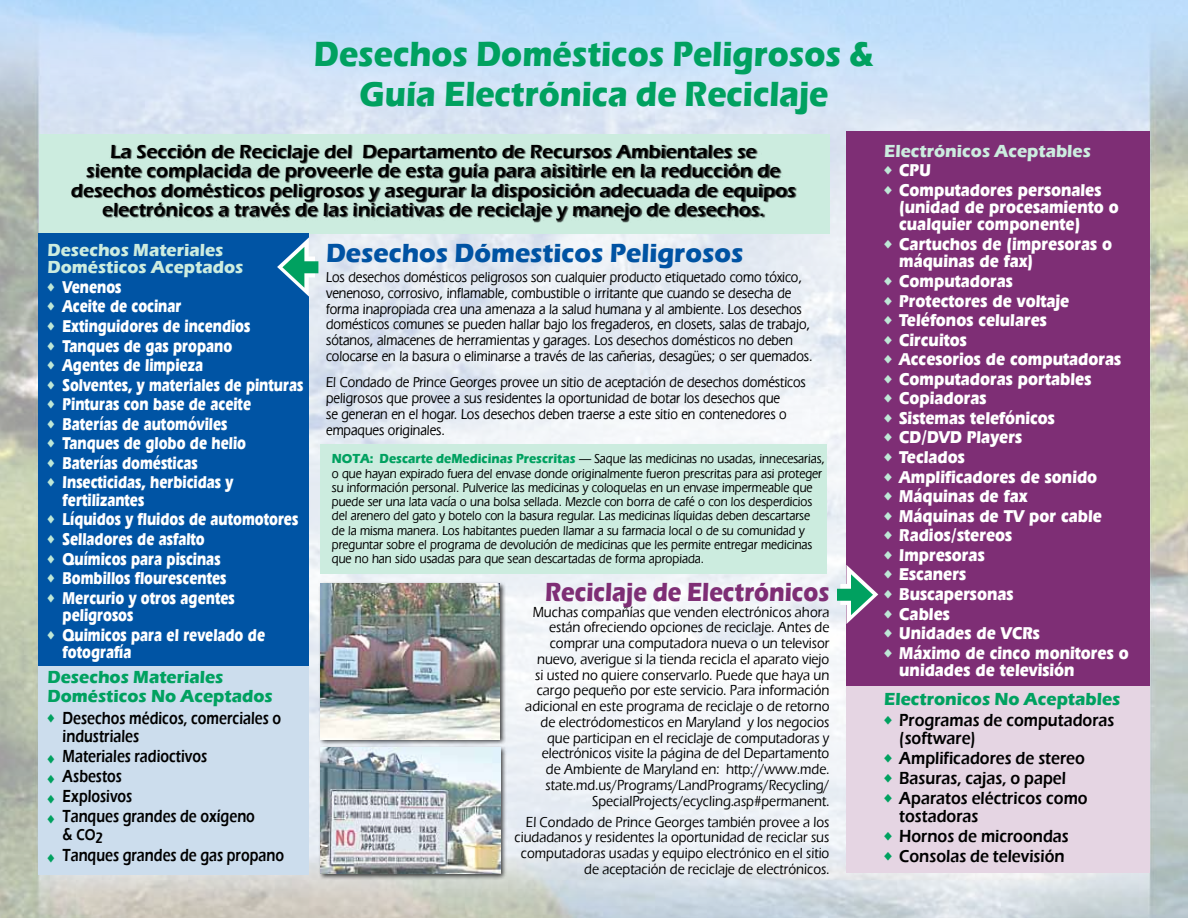
<style>
.page{position:relative;width:1188px;height:918px;background:#fff}
.page>*{position:absolute;margin:0;border:0;box-sizing:border-box;transform-origin:0 0}
.t1{font:700 36px/40.5px "Eras ITC";color:#00a160;text-align:center;scale:.9 1}
.t2{font:700 27px "Eras ITC";color:#0053a3;scale:.95 1}
.t3{font:700 27px "Eras ITC";color:#7e2e75;scale:.85 1}
.t4{font:600 19.5px/19.5px "Eras ITC";color:#000;text-align:center}
.t5{font:700 18px/17.4px "Eras IT Cby BT";color:#fff;scale:.88 1}
.t6{font:700 18px/17.4px "Eras IT Cby BT";color:#fff;scale:.78 1}
.t7{font:600 18px/18px "Eras ITC";color:#000;scale:.88 1}
.t8{font:600 18px/18px "Eras ITC";color:#000;scale:.78 1}
.t9{font:700 18px/19.5px "Eras ITC";color:#00a160;scale:.95 1}
.t10{font:700 18px/17.4px "Eras ITC";color:#ccecdf;scale:.95 1}
.t11{font:600 16.5px "Eras ITC";color:#000;scale:.78 1}
.t12{font:500 15px/15.8px "Eras ITC";color:#000;text-align:right;scale:.88 1}
.t13{font:500 15px/15.8px "Eras IT Cby BT";color:#000;scale:.88 1}
.t14{font:500 13.5px/14.2px "Eras IT Cby BT";color:#000;scale:.9 1}
.s1{color:#00a160}
.s2{font-size:18px}
.s3{font-family:"Eras ITC";font-weight:700;color:#00a160}
.s4{font-size:19.5px}
</style>
<div class="page">
<img style="left:0;top:0;width:1188px;height:918px">
<div style="left:39px;top:134px;width:790px;height:99px;background:#ccecdf"></div>
<div style="left:72px;top:145px;width:725px;height:78px;background:#000;opacity:.75"></div>
<div style="left:39px;top:234px;width:270px;height:452px;background:#0054a4"></div>
<div style="left:39px;top:666px;width:270px;height:209px;background:#ccdded"></div>
<div style="left:847px;top:686px;width:303px;height:187px;background:#e5d5e3"></div>
<div style="left:847px;top:132px;width:303px;height:554px;background:#7e2e75"></div>
<div style="left:840px;top:584px;width:18px;height:21px;background:#fff"></div>
<div style="left:837px;top:589px;width:23px;height:12px;background:#00a160"></div>
<svg style="left:846px;top:565px;width:32px;height:59px"></svg>
<div style="left:297px;top:256px;width:18px;height:21px;background:#fff"></div>
<div style="left:296px;top:261px;width:22px;height:12px;background:#00a160"></div>
<svg style="left:277px;top:237px;width:32px;height:60px"></svg>
<div style="left:320px;top:444px;width:507px;height:129px;background:#ccecdf"></div>
<div style="left:318px;top:581px;width:188px;height:165px;background:#000;opacity:.75"></div>
<img style="left:321px;top:584px;width:178px;height:155px">
<div style="left:318px;top:745px;width:189px;height:135px;background:#000;opacity:.75"></div>
<img style="left:321px;top:748px;width:179px;height:125px">
<h1 class="t1" style="left:314px;top:33px;width:624px">Desechos Domésticos Peligrosos &amp;<br>Guía Electrónica de Reciclaje</h1>
<p class="t4" style="left:71px;top:142px;width:726px">La Sección de Reciclaje del Departamento de Recursos Ambientales se<br>siente complacida de proveerle de esta guía para aisitirle en la reducción de desechos domésticos peligrosos y asegurar la disposición adecuada de equipos electrónicos a través de las iniciativas de reciclaje y manejo de desechos.</p>
<p class="t10" style="left:48px;top:241px;width:208px">Desechos Materiales<br>Domésticos Aceptados</p>
<p class="t6" style="left:48px;top:278px;width:96px"><sup>◆</sup> Venenos</p>
<p class="t6" style="left:48px;top:298px;width:173px"><sup>◆</sup> Aceite de cocinar</p>
<p class="t6" style="left:48px;top:317px;width:261px"><sup>◆</sup> Extinguidores de incendios</p>
<p class="t6" style="left:48px;top:337px;width:238px"><sup>◆</sup> Tanques de gas propano</p>
<p class="t6" style="left:48px;top:356px;width:201px"><sup>◆</sup> Agentes de limpieza</p>
<p class="t6" style="left:48px;top:376px;width:329px"><sup>◆</sup> Solventes, y materiales de pinturas</p>
<p class="t6" style="left:48px;top:395px;width:262px"><sup>◆</sup> Pinturas con base de aceite</p>
<p class="t6" style="left:48px;top:415px;width:232px"><sup>◆</sup> Baterías de automóviles</p>
<p class="t6" style="left:48px;top:434px;width:256px"><sup>◆</sup> Tanques de globo de helio</p>
<p class="t6" style="left:48px;top:454px;width:194px"><sup>◆</sup> Baterías domésticas</p>
<p class="t6" style="left:63px;top:474px;width:220px;text-indent:-15px"><sup>◆</sup> Insecticidas, herbicidas y fertilizantes</p>
<p class="t6" style="left:48px;top:511px;width:323px"><sup>◆</sup> Líquidos y fluidos de automotores</p>
<p class="t6" style="left:48px;top:530px;width:203px"><sup>◆</sup> Selladores de asfalto</p>
<p class="t6" style="left:48px;top:550px;width:223px"><sup>◆</sup> Químicos para piscinas</p>
<p class="t6" style="left:48px;top:569px;width:231px"><sup>◆</sup> Bombillos flourescentes</p>
<p class="t6" style="left:63px;top:589px;width:222px;text-indent:-15px"><sup>◆</sup> Mercurio y otros agentes peligrosos</p>
<p class="t6" style="left:63px;top:626px;width:261px;text-indent:-15px"><sup>◆</sup> Quimicos para el revelado de fotografía</p>
<p class="t9" style="left:48px;top:667px;width:239px">Desechos Materiales<br>Domésticos No Aceptados</p>
<p class="t8" style="left:63px;top:709px;width:281px;text-indent:-15px"><sup>◆</sup> Desechos médicos, comerciales o industriales</p>
<p class="t8" style="left:48px;top:747px;width:206px"><span class="s1">◆</span> Materiales radioctivos</p>
<p class="t8" style="left:48px;top:767px;width:97px"><span class="s1">◆</span> Asbestos</p>
<p class="t8" style="left:48px;top:787px;width:110px"><span class="s1">◆</span> Explosivos</p>
<p class="t8" style="left:48px;top:808px;width:267px"><span class="s1">◆</span> Tanques grandes de oxígeno</p>
<p class="t11" style="left:63px;top:826px;width:53px"><span class="s2">&amp;</span> CO<sub>2</sub></p>
<p class="t8" style="left:48px;top:846px;width:305px"><span class="s1">◆</span> Tanques grandes de gas propano</p>
<h2 class="t2" style="left:326px;top:237px;width:441px">Desechos Dómesticos Peligrosos</h2>
<p class="t13" style="left:326px;top:269px;width:554px">Los desechos domésticos peligrosos son cualquier producto etiquetado como tóxico, venenoso, corrosivo, inflamable, combustible o irritante que cuando se desecha de forma inapropiada crea una amenaza a la salud humana y al ambiente. Los desechos domésticos comunes se pueden hallar bajo los fregaderos, en closets, salas de trabajo, sótanos, almacenes de herramientas y garages. Los desechos domésticos no deben colocarse en la basura o eliminarse a través de las cañerias, desagües; o ser quemados.</p>
<p class="t13" style="left:326px;top:374px;width:547px">El Condado de Prince Georges provee un sitio de aceptación de desechos domésticos peligrosos que provee a sus residentes la oportunidad de botar los desechos que<br>se generan en el hogar. Los desechos deben traerse a este sitio en contenedores o empaques originales.</p>
<p class="t14" style="left:332px;top:451px;width:549px"><span class="s3">NOTA: Descarte deMedicinas Prescritas</span> — Saque las medicinas no usadas, innecesarias, o que hayan expirado fuera del envase donde originalmente fueron prescritas para asi proteger su información personal. Pulverice las medicinas y coloquelas en un envase impermeable que puede ser una lata vacía o una bolsa sellada. Mezcle con borra de café o con los desperdicios del arenero del gato y botelo con la basura regular. Las medicinas líquidas deben descartarse de la misma manera. Los habitantes pueden llamar a su farmacia local o de su comunidad y preguntar sobre el programa de devolución de medicinas que les permite entregar medicinas que no han sido usadas para que sean descartadas de forma apropiada.</p>
<h2 class="t3" style="left:545px;top:576px;width:336px">Reciclaje de Electrónicos</h2>
<p class="t12" style="left:525px;top:604px;width:347px">Muchas compañías que venden electrónicos ahora están ofreciendo opciones de reciclaje. Antes de comprar una computadora nueva o un televisor nuevo, averigue si la tienda recicla el aparato viejo si usted no quiere conservarlo. Puede que haya un cargo pequeño por este servicio. Para información adicional en este programa de reciclaje o de retorno de electródomesticos en Maryland y los negocios que participan en el reciclaje de computadoras y electrónicos visite la página de del Departamento de Ambiente de Maryland en: http://www.mde. state.md.us/Programs/LandPrograms/Recycling/ SpecialProjects/ecycling.asp#permanent.</p>
<p class="t12" style="left:515px;top:814px;width:359px">El Condado de Prince Georges también provee a los ciudadanos y residentes la oportunidad de reciclar sus computadoras usadas y equipo electrónico en el sitio de aceptación de reciclaje de electrónicos.</p>
<p class="t10" style="left:884px;top:142px;width:219px">Electrónicos Aceptables</p>
<p class="t5" style="left:884px;top:161px;width:54px"><sup>◆</sup> CPU</p>
<p class="t5" style="left:899px;top:181px;width:251px;text-indent:-15px"><sup>◆</sup> Computadores personales (unidad de procesamiento o cualquier componente)</p>
<p class="t5" style="left:899px;top:235px;width:243px;text-indent:-15px"><sup>◆</sup> Cartuchos de (impresoras o máquinas de fax)</p>
<p class="t5" style="left:884px;top:272px;width:148px"><sup>◆</sup> Computadoras</p>
<p class="t5" style="left:884px;top:292px;width:212px"><sup>◆</sup> Protectores de voltaje</p>
<p class="t5" style="left:884px;top:311px;width:186px"><sup>◆</sup> Teléfonos celulares</p>
<p class="t5" style="left:884px;top:331px;width:95px"><sup>◆</sup> Circuitos</p>
<p class="t5" style="left:884px;top:350px;width:271px"><sup>◆</sup> Accesorios de computadoras</p>
<p class="t5" style="left:884px;top:370px;width:237px"><sup>◆</sup> Computadoras portables</p>
<p class="t5" style="left:884px;top:389px;width:118px"><sup>◆</sup> Copiadoras</p>
<p class="t5" style="left:884px;top:409px;width:196px"><sup>◆</sup> Sistemas telefónicos</p>
<p class="t5" style="left:884px;top:429px;width:158px"><sup>◆</sup> CD<span class="s4">/</span>DVD Players</p>
<p class="t5" style="left:884px;top:448px;width:93px"><sup>◆</sup> Teclados</p>
<p class="t5" style="left:884px;top:468px;width:244px"><sup>◆</sup> Amplificadores de sonido</p>
<p class="t5" style="left:884px;top:487px;width:164px"><sup>◆</sup> Máquinas de fax</p>
<p class="t5" style="left:884px;top:507px;width:249px"><sup>◆</sup> Máquinas de TV por cable</p>
<p class="t5" style="left:884px;top:526px;width:147px"><sup>◆</sup> Radios<span class="s4">/</span>stereos</p>
<p class="t5" style="left:884px;top:546px;width:116px"><sup>◆</sup> Impresoras</p>
<p class="t5" style="left:884px;top:565px;width:94px"><sup>◆</sup> Escaners</p>
<p class="t5" style="left:884px;top:585px;width:148px"><sup>◆</sup> Buscapersonas</p>
<p class="t5" style="left:884px;top:605px;width:76px"><sup>◆</sup> Cables</p>
<p class="t5" style="left:884px;top:624px;width:179px"><sup>◆</sup> Unidades de VCRs</p>
<p class="t5" style="left:899px;top:644px;width:262px;text-indent:-15px"><sup>◆</sup> Máximo de cinco monitores o unidades de televisión</p>
<p class="t9" style="left:884px;top:690px;width:250px">Electronicos No Aceptables</p>
<p class="t7" style="left:899px;top:711px;width:246px;text-indent:-15px"><sup>◆</sup> Programas de computadoras (software)</p>
<p class="t7" style="left:884px;top:749px;width:229px"><sup>◆</sup> Amplificadores de stereo</p>
<p class="t7" style="left:884px;top:769px;width:208px"><sup>◆</sup> Basuras, cajas, o papel</p>
<p class="t7" style="left:899px;top:789px;width:216px;text-indent:-15px"><sup>◆</sup> Aparatos eléctricos como tostadoras</p>
<p class="t7" style="left:884px;top:827px;width:211px"><sup>◆</sup> Hornos de microondas</p>
<p class="t7" style="left:884px;top:848px;width:207px"><sup>◆</sup> Consolas de televisión</p>
</div>
